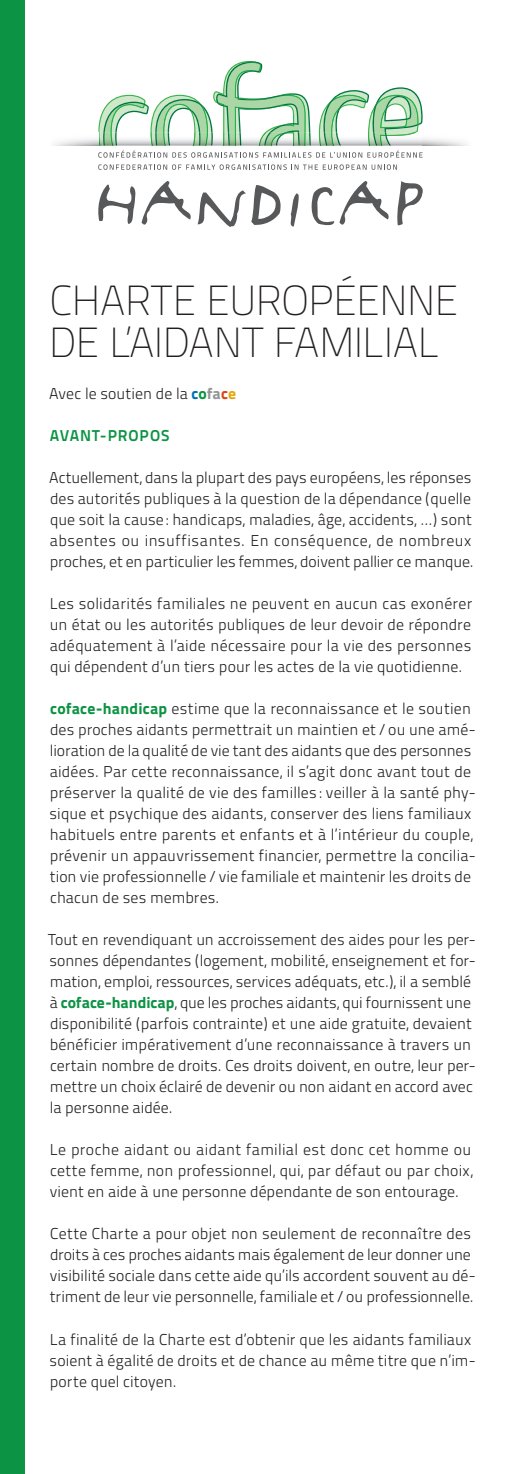
<style>
.page{position:relative;width:521px;height:1474px;background:#fff}
.page>*{position:absolute;margin:0;border:0;box-sizing:border-box;transform-origin:0 0}
.t1{font:42px/42px "Titillium Text 25 L 1 wt";letter-spacing:-.02em;color:#231f20}
.t2{font:15.75px/21px "Titillium Text 25 L 250 wt";letter-spacing:.005em;color:#231f20}
.t3{font:15.75px "Titillium Text 25 L 800 wt";letter-spacing:.06em;color:#0d9344}
.s1{font-family:"Titillium Text 25 L 999 wt";color:#0072b4}
.s2{font-family:"Titillium Text 25 L 999 wt";color:#0d9344}
.s3{font-family:"Titillium Text 25 L 999 wt";color:#939598}
.s4{font-family:"Titillium Text 25 L 999 wt";color:#d9461d}
.s5{font-family:"Titillium Text 25 L 999 wt";color:#e5a710}
</style>
<div class="page">
<svg style="left:98px;top:61px;width:325px;height:97px"></svg>
<svg style="left:98px;top:164px;width:299px;height:6px"></svg>
<svg style="left:98px;top:181px;width:183px;height:46px"></svg>
<svg style="left:290px;top:193px;width:9px;height:34px"></svg>
<svg style="left:311px;top:181px;width:112px;height:45px"></svg>
<div style="left:0;top:0;width:25px;height:1473px;background:#0d9344"></div>
<h1 class="t1" style="left:49px;top:277px;width:411px">CHARTE EUROPÉENNE<br>DE L’AIDANT FAMILIAL</h1>
<p class="t2" style="left:49px;top:382px;width:188px">Avec le soutien de la <span class="s1">c</span><span class="s2">o</span><span class="s3">fa</span><span class="s4">c</span><span class="s5">e</span></p>
<p class="t3" style="left:50px;top:423px;width:121px">AVANT-PROPOS</p>
<p class="t2" style="left:49px;top:466px;width:426px">Actuellement, dans la plupart des pays européens, les réponses des autorités publiques à la question de la dépendance (quelle que soit la cause : handicaps, maladies, âge, accidents, …) sont absentes ou insuffisantes. En conséquence, de nombreux proches, et en particulier les femmes, doivent pallier ce manque.</p>
<p class="t2" style="left:50px;top:592px;width:424px;text-align:justify">Les solidarités familiales ne peuvent en aucun cas exonérer un état ou les autorités publiques de leur devoir de répondre adéquatement à l’aide nécessaire pour la vie des personnes qui dépendent d’un tiers pour les actes de la vie quotidienne.</p>
<p class="t2" style="left:50px;top:697px;width:428px"><span class="s2">coface-handicap</span> estime que la reconnaissance et le soutien des proches aidants permettrait un maintien et/ou une amé&shy;lioration de la qualité de vie tant des aidants que des personnes aidées. Par cette reconnaissance, il s’agit donc avant tout de préserver la qualité de vie des familles : veiller à la santé phy&shy;sique et psychique des aidants, conserver des liens familiaux habituels entre parents et enfants et à l’intérieur du couple, prévenir un appauvrissement financier, permettre la concilia&shy;tion vie professionnelle/vie familiale et maintenir les droits de chacun de ses membres.</p>
<p class="t2" style="left:48px;top:928px;width:429px">Tout en revendiquant un accroissement des aides pour les per&shy;sonnes dépendantes (logement, mobilité, enseignement et for&shy;mation, emploi, ressources, services adéquats, etc.), il a semblé à <span class="s2">coface-handicap</span>, que les proches aidants, qui fournissent une disponibilité (parfois contrainte) et une aide gratuite, devaient bénéficier impérativement d’une reconnaissance à travers un certain nombre de droits. Ces droits doivent, en outre, leur per&shy;mettre un choix éclairé de devenir ou non aidant en accord avec la personne aidée.</p>
<p class="t2" style="left:50px;top:1138px;width:425px;text-align:justify">Le proche aidant ou aidant familial est donc cet homme ou cette femme, non professionnel, qui, par défaut ou par choix, vient en aide à une personne dépendante de son entourage.</p>
<p class="t2" style="left:50px;top:1222px;width:427px">Cette Charte a pour objet non seulement de reconnaître des droits à ces proches aidants mais également de leur donner une visibilité sociale dans cette aide qu’ils accordent souvent au dé&shy;triment de leur vie personnelle, familiale et/ou professionnelle.</p>
<p class="t2" style="left:50px;top:1327px;width:428px">La finalité de la Charte est d’obtenir que les aidants familiaux soient à égalité de droits et de chance au même titre que n’im&shy;porte quel citoyen.</p>
</div>
